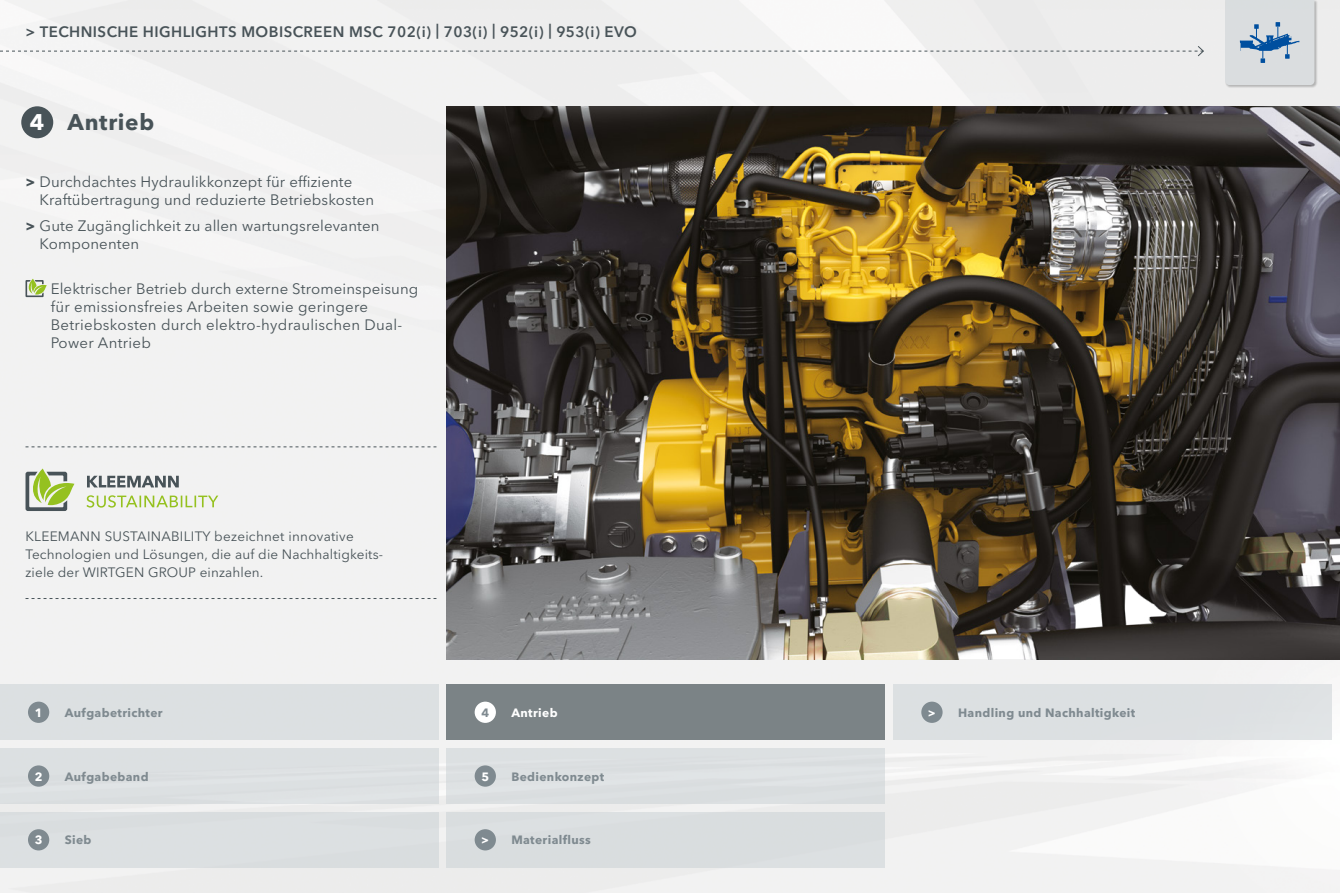
<style>
.page{position:relative;width:1340px;height:893px;background:#fff}
.page>*{position:absolute;margin:0;border:0;box-sizing:border-box;transform-origin:0 0}
.t1{font:700 22.5px "Avenir Next LT Pro";letter-spacing:.03em;color:#485358}
.t2{font:15px/18px "Avenir Next LT Pro";letter-spacing:.01em;color:#485358}
.t3{font:600 15px "Avenir Next LT Pro";letter-spacing:.03em;color:#485358}
.t4{font:13.5px/18px "Avenir Next LT Pro";letter-spacing:.01em;color:#485358}
.t5{font:700 12px "Avenir Next LT Pro";letter-spacing:.03em;color:#7f8a90}
.t6{font:700 12px "Avenir Next LT Pro";letter-spacing:.03em;color:#fff}
.s1{color:#fff}
.s2{font-weight:700}
</style>
<div class="page">
<div style="left:0;top:0;width:1339px;height:893px;background:#f2f2f2"></div>
<svg style="left:25px;top:279px;width:22px;height:18px"></svg>
<svg style="left:0;top:45px;width:1204px;height:12px"></svg>
<div style="left:1224px;top:0;width:93px;height:88px;background:#000;opacity:.5"></div>
<img style="left:446px;top:106px;width:893px;height:553px">
<div style="left:21px;top:106px;width:32px;height:32px;background:#485358;border-radius:50%"></div>
<div style="left:446px;top:748px;width:438px;height:56px;background:#dce0e2"></div>
<div style="left:474px;top:765px;width:22px;height:22px;background:#7f8a90;border-radius:50%"></div>
<div style="left:446px;top:812px;width:438px;height:55px;background:#d9dddf"></div>
<div style="left:474px;top:829px;width:22px;height:21px;background:#7f8a90;border-radius:50%"></div>
<div style="left:893px;top:685px;width:438px;height:55px;background:#dce0e2"></div>
<div style="left:921px;top:702px;width:21px;height:21px;background:#7f8a90;border-radius:50%"></div>
<div style="left:0;top:748px;width:438px;height:56px;background:#dce0e2"></div>
<div style="left:28px;top:765px;width:21px;height:22px;background:#7f8a90;border-radius:50%"></div>
<div style="left:0;top:812px;width:438px;height:55px;background:#dce0e1"></div>
<div style="left:28px;top:829px;width:21px;height:21px;background:#7f8a90;border-radius:50%"></div>
<div style="left:0;top:685px;width:438px;height:55px;background:#dce0e2"></div>
<div style="left:28px;top:702px;width:21px;height:21px;background:#7f8a90;border-radius:50%"></div>
<div style="left:446px;top:685px;width:438px;height:55px;background:#7b8386"></div>
<div style="left:474px;top:702px;width:22px;height:21px;background:#fff;border-radius:50%"></div>
<svg style="left:26px;top:446px;width:410px;height:1px"></svg>
<svg style="left:26px;top:598px;width:410px;height:1px"></svg>
<svg style="left:26px;top:468px;width:48px;height:43px"></svg>
<svg style="left:86px;top:495px;width:132px;height:13px"></svg>
<svg style="left:87px;top:476px;width:92px;height:11px"></svg>
<svg style="left:1225px;top:0;width:89px;height:85px;background:#c7d1d9"></svg>
<p class="t3" style="left:26px;top:22px;width:613px">&gt; TECHNISCHE HIGHLIGHTS MOBISCREEN MSC 702(i) | 703(i) | 952(i) | 953(i) EVO</p>
<h1 class="t1" style="left:30px;top:109px;width:126px"><span class="s1">4</span> Antrieb</h1>
<p class="t2" style="left:40px;top:172px;width:336px;text-indent:-14px"><span class="s2">&gt;</span> Durchdachtes Hydraulikkonzept für effiziente<br>Kraftübertragung und reduzierte Betriebskosten</p>
<p class="t2" style="left:40px;top:217px;width:341px;text-indent:-14px"><span class="s2">&gt;</span> Gute Zugänglichkeit zu allen wartungsrelevanten<br>Komponenten</p>
<p class="t2" style="left:51px;top:279px;width:369px">Elektrischer Betrieb durch externe Stromeinspeisung für emissionsfreies Arbeiten sowie geringere Betriebskosten durch elektro-hydraulischen Dual-Power Antrieb</p>
<p class="t4" style="left:26px;top:527px;width:359px">KLEEMANN SUSTAINABILITY bezeichnet innovative<br>Technologien und Lösungen, die auf die Nachhaltigkeits&shy;ziele der WIRTGEN GROUP einzahlen.</p>
<p class="t6" style="left:35px;top:705px;width:9px">1</p>
<p class="t5" style="left:65px;top:705px;width:99px">Aufgabetrichter</p>
<p class="t5" style="left:481px;top:705px;width:9px">4</p>
<p class="t6" style="left:511px;top:705px;width:48px">Antrieb</p>
<p class="t6" style="left:35px;top:769px;width:9px">2</p>
<p class="t5" style="left:65px;top:769px;width:85px">Aufgabeband</p>
<p class="t6" style="left:35px;top:833px;width:9px">3</p>
<p class="t5" style="left:65px;top:833px;width:28px">Sieb</p>
<p class="t6" style="left:481px;top:769px;width:9px">5</p>
<p class="t5" style="left:511px;top:769px;width:94px">Bedienkonzept</p>
<p class="t5" style="left:481px;top:833px;width:111px"><span class="s1">&gt;</span> Materialfluss</p>
<p class="t5" style="left:927px;top:705px;width:209px"><span class="s1">&gt;</span> Handling und Nachhaltigkeit</p>
</div>
